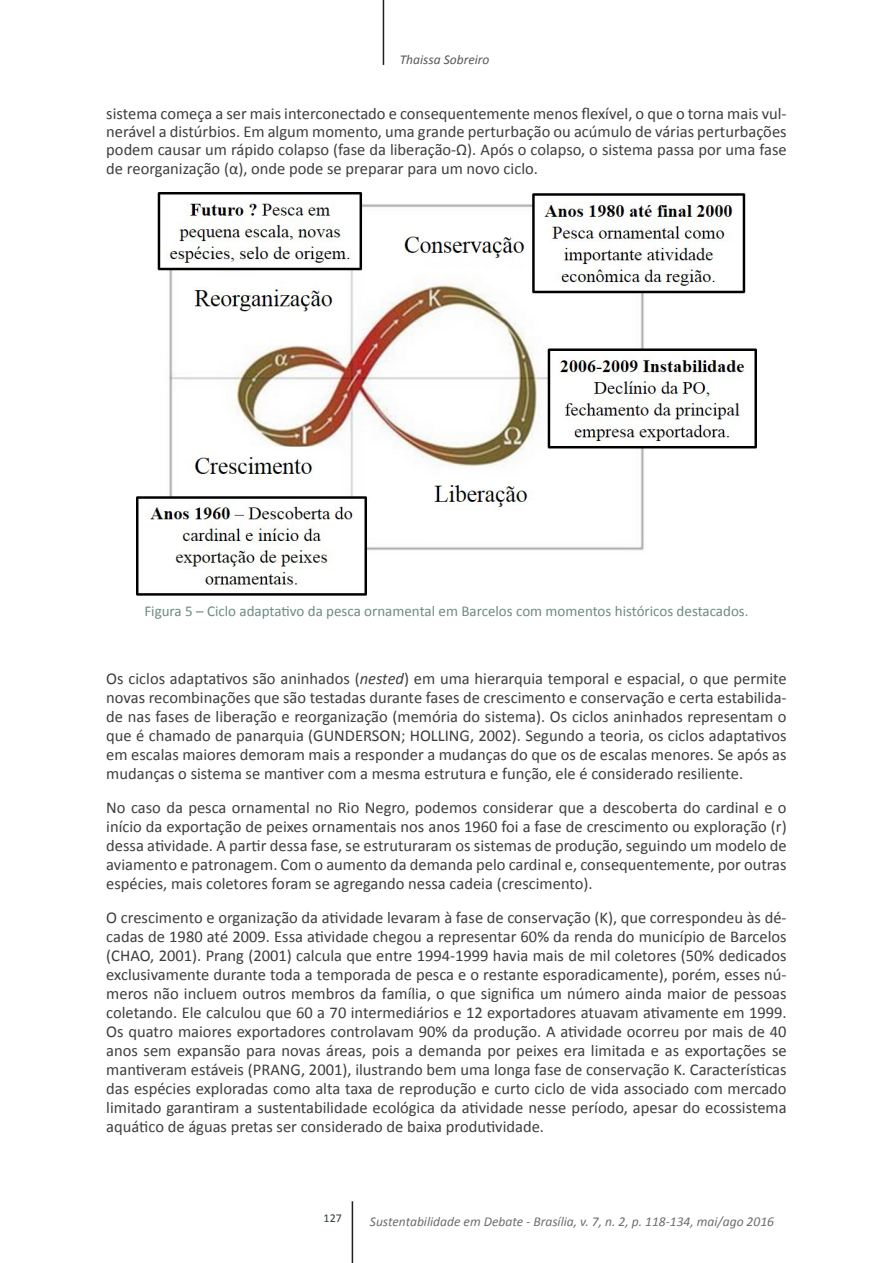
<style>
.page{position:relative;width:893px;height:1263px;background:#fff}
.page>*{position:absolute;margin:0;border:0;box-sizing:border-box;transform-origin:0 0}
.t1{font:16.5px/18.9px "Calibri";color:#3e3e3f;text-align:justify}
.Figura-titulo{font:15px "Calibri";color:#6e8b85}
.Legenda_de_Figura{font:italic 13.5px "Calibri";color:#6c6d70}
.Legenda_de_Figura-2{font:italic 13.5px "Calibri";color:#57585a}
.t2{font:12px "Calibri";color:#2b4031}
.s1{font-style:italic}
</style>
<div class="page">
<hr style="left:383px;top:0;width:1px;height:65px;background:#231f20">
<hr style="left:352px;top:1201px;width:1px;height:62px;background:#231f20">
<img style="left:137px;top:192px;width:619px;height:404px">
<p class="Legenda_de_Figura-2" style="left:400px;top:50px;width:91px">Thaissa Sobreiro</p>
<p class="t1" style="left:106px;top:104px;width:682px;line-height:18.3px">sistema começa a ser mais interconectado e consequentemente menos flexível, o que o torna mais vul&shy;nerável a distúrbios. Em algum momento, uma grande perturbação ou acúmulo de várias perturbações podem causar um rápido colapso (fase da liberação-Ω). Após o colapso, o sistema passa por uma fase de reorganização (α), onde pode se preparar para um novo ciclo.</p>
<p class="Figura-titulo" style="left:144px;top:602px;width:606px">Figura 5 – Ciclo adaptativo da pesca ornamental em Barcelos com momentos históricos destacados.</p>
<p class="t1" style="left:106px;top:669px;width:682px">Os ciclos adaptativos são aninhados (<span class="s1">nested</span>) em uma hierarquia temporal e espacial, o que permite novas recombinações que são testadas durante fases de crescimento e conservação e certa estabilida&shy;de nas fases de liberação e reorganização (memória do sistema). Os ciclos aninhados representam o que é chamado de panarquia (GUNDERSON; HOLLING, 2002). Segundo a teoria, os ciclos adaptativos em escalas maiores demoram mais a responder a mudanças do que os de escalas menores. Se após as mudanças o sistema se mantiver com a mesma estrutura e função, ele é considerado resiliente.</p>
<p class="t1" style="left:106px;top:798px;width:682px">No caso da pesca ornamental no Rio Negro, podemos considerar que a descoberta do cardinal e o início da exportação de peixes ornamentais nos anos 1960 foi a fase de crescimento ou exploração (r) dessa atividade. A partir dessa fase, se estruturaram os sistemas de produção, seguindo um modelo de aviamento e patronagem. Com o aumento da demanda pelo cardinal e, consequentemente, por outras espécies, mais coletores foram se agregando nessa cadeia (crescimento).</p>
<p class="t1" style="left:106px;top:908px;width:682px">O crescimento e organização da atividade levaram à fase de conservação (K), que correspondeu às dé&shy;cadas de 1980 até 2009. Essa atividade chegou a representar 60% da renda do município de Barcelos (CHAO, 2001). Prang (2001) calcula que entre 1994-1999 havia mais de mil coletores (50% dedicados exclusivamente durante toda a temporada de pesca e o restante esporadicamente), porém, esses nú&shy;meros não incluem outros membros da família, o que significa um número ainda maior de pessoas coletando. Ele calculou que 60 a 70 intermediários e 12 exportadores atuavam ativamente em 1999.<br>Os quatro maiores exportadores controlavam 90% da produção. A atividade ocorreu por mais de 40 anos sem expansão para novas áreas, pois a demanda por peixes era limitada e as exportações se mantiveram estáveis (PRANG, 2001), ilustrando bem uma longa fase de conservação K. Características das espécies exploradas como alta taxa de reprodução e curto ciclo de vida associado com mercado limitado garantiram a sustentabilidade ecológica da atividade nesse período, apesar do ecossistema aquático de águas pretas ser considerado de baixa produtividade.</p>
<p class="t2" style="left:324px;top:1210px;width:20px">127</p>
<p class="Legenda_de_Figura" style="left:370px;top:1212px;width:406px">Sustentabilidade em Debate - Brasília, v. 7, n. 2, p. 118-134, mai/ago 2016</p>
</div>
